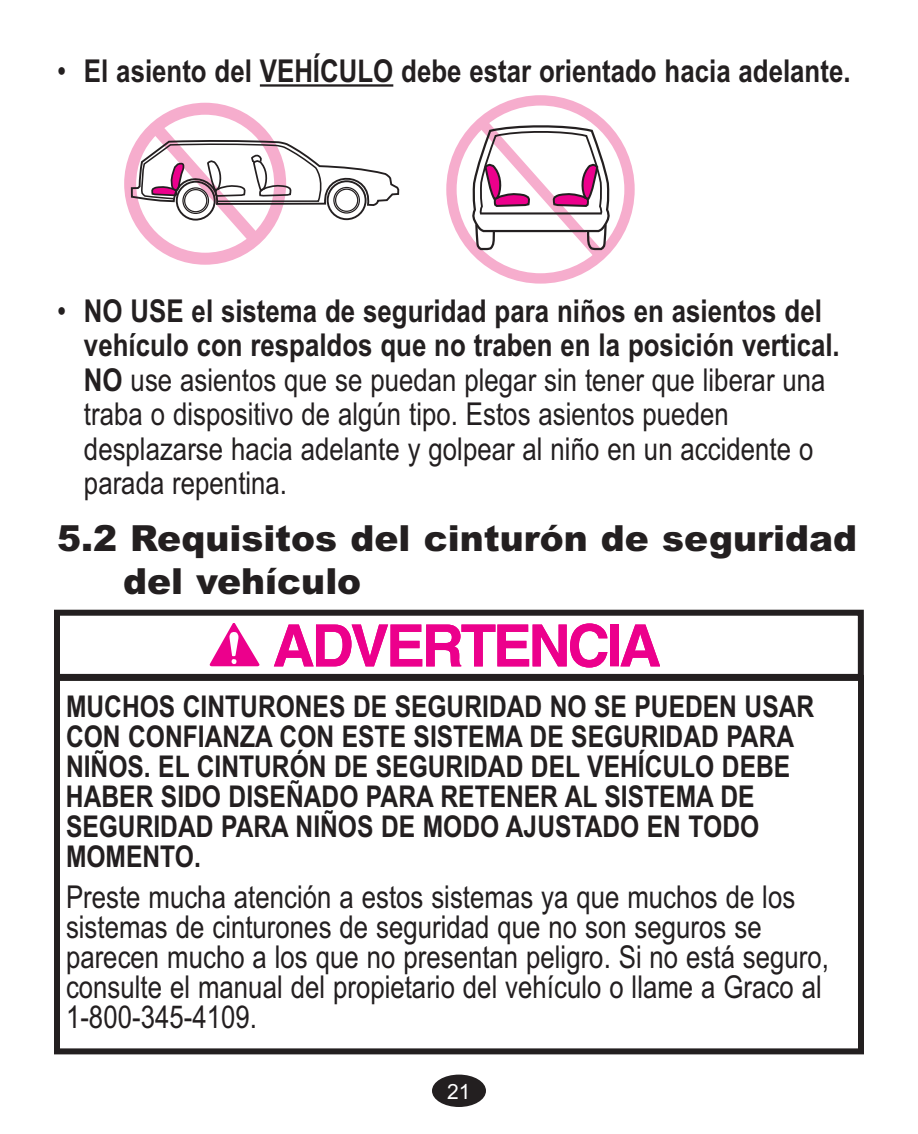
<style>
.page{position:relative;width:918px;height:1134px;background:#fff}
.page>*{position:absolute;margin:0;border:0;box-sizing:border-box;transform-origin:0 0}
.t1{font:900 36px/43.2px "Arial";color:#231f20}
.t2{font:31.5px/34.5px "Arial Narrow";color:#231f20}
.t3{font:700 31.5px "Arial Narrow";color:#231f20}
.t4{font:700 30px/30px "Arial Narrow";color:#231f20}
.t5{font:21px "Arial";color:#fff}
.s1{font-weight:400}
.s2{font-weight:700}
</style>
<div class="page">
<div style="left:432px;top:1075px;width:54px;height:32px;background:#231f20;border-radius:50%"></div>
<hr style="left:260px;top:84px;width:133px;height:3px;background:#231f20">
<svg style="left:446px;top:95px;width:189px;height:189px"></svg>
<svg style="left:124px;top:103px;width:276px;height:162px"></svg>
<div style="left:54px;top:675px;width:810px;height:379px;border:6px solid #231f20"></div>
<svg style="left:274px;top:623px;width:386px;height:45px"></svg>
<svg style="left:210px;top:623px;width:50px;height:43px"></svg>
<div style="left:54px;top:610px;width:810px;height:70px;border:6px solid #231f20"></div>
<p class="t3" style="left:57px;top:60px;width:795px"><span class="s1">•</span> El asiento del VEHÍCULO debe estar orientado hacia adelante.</p>
<p class="t2" style="left:84px;top:296px;width:757px;text-indent:-27px">• <span class="s2">NO USE el sistema de seguridad para niños en asientos del vehículo con respaldos que no traben en la posición vertical.<br>NO</span> use asientos que se puedan plegar sin tener que liberar una traba o dispositivo de algún tipo. Estos asientos pueden desplazarse hacia adelante y golpear al niño en un accidente o parada repentina.</p>
<p class="t1" style="left:123px;top:520px;width:736px;text-indent:-66px">5.2 Requisitos del cinturón de seguridad del vehículo</p>
<p class="t4" style="left:66px;top:694px;width:750px">MUCHOS CINTURONES DE SEGURIDAD NO SE PUEDEN USAR CON CONFIANZA CON ESTE SISTEMA DE SEGURIDAD PARA NIÑOS. EL CINTURÓN DE SEGURIDAD DEL VEHÍCULO DEBE HABER SIDO DISEÑADO PARA RETENER AL SISTEMA DE SEGURIDAD PARA NIÑOS DE MODO AJUSTADO EN TODO MOMENTO.</p>
<p class="t2" style="left:66px;top:885px;width:765px;line-height:30px">Preste mucha atención a estos sistemas ya que muchos de los sistemas de cinturones de seguridad que no son seguros se parecen mucho a los que no presentan peligro. Si no está seguro, consulte el manual del propietario del vehículo o llame a Graco al 1-800-345-4109.</p>
<p class="t5" style="left:447px;top:1085px;width:25px">21</p>
</div>
